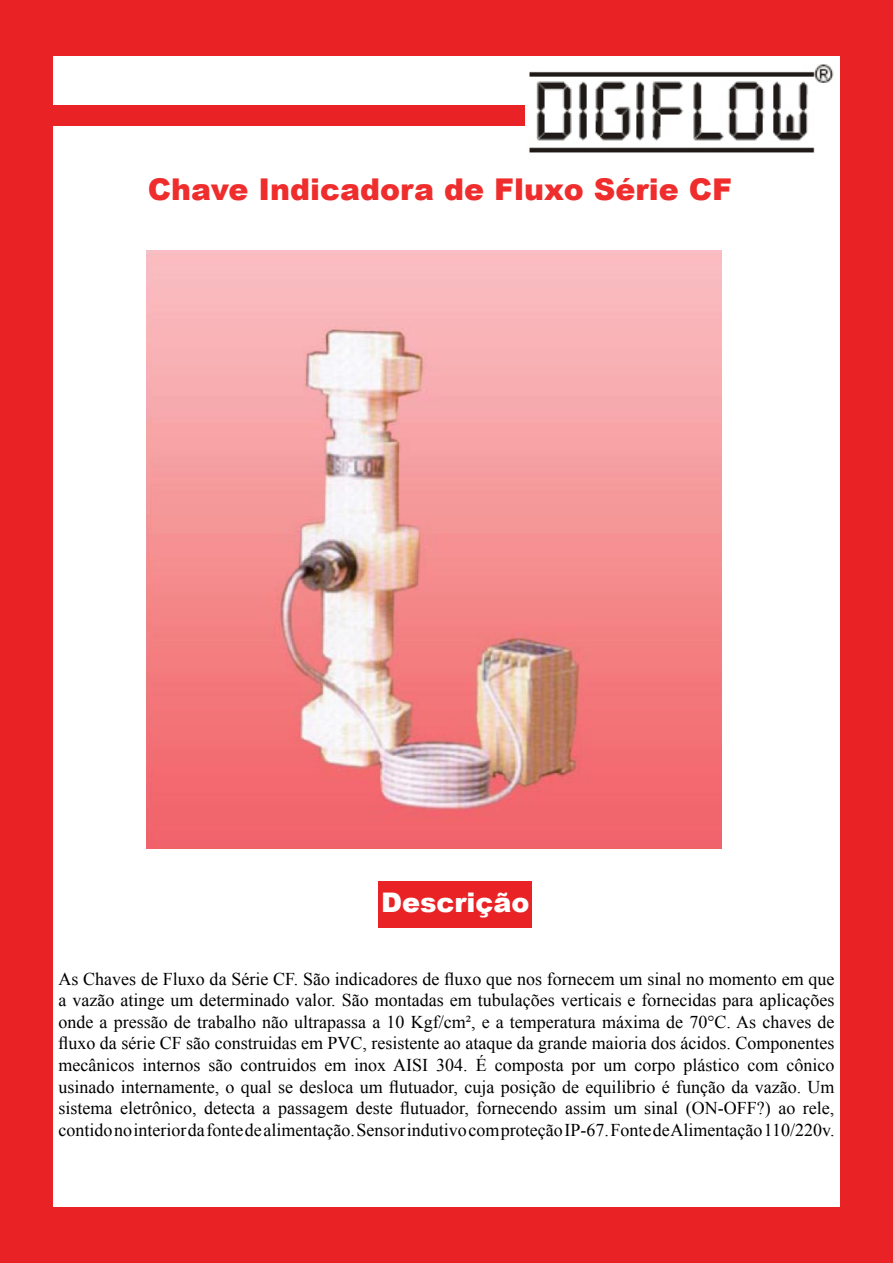
<style>
.page{position:relative;width:893px;height:1263px;background:#fff}
.page>*{position:absolute;margin:0;border:0;box-sizing:border-box;transform-origin:0 0}
.t1{font:900 30px "Arial";color:#ee2d2c}
.t2{font:900 27px "Arial";color:#fff}
.t3{font:18px/21.6px "Times New Roman";color:#000;text-align:justify}
</style>
<div class="page">
<div style="left:0;top:0;width:893px;height:55px;background:#e92325"></div>
<div style="left:0;top:1208px;width:893px;height:55px;background:#e92325"></div>
<div style="left:0;top:0;width:52px;height:1263px;background:#e92325"></div>
<div style="left:841px;top:0;width:52px;height:1263px;background:#e92325"></div>
<div style="left:0;top:106px;width:526px;height:20px;background:#e92325"></div>
<img style="left:525px;top:64px;width:309px;height:89px">
<img style="left:146px;top:250px;width:575px;height:598px">
<div style="left:379px;top:881px;width:153px;height:47px;background:#e92325"></div>
<h1 class="t1" style="left:148px;top:167px;width:586px">Chave Indicadora de Fluxo Série CF</h1>
<h2 class="t2" style="left:381px;top:883px;width:150px">Descrição</h2>
<p class="t3" style="left:58px;top:967px;width:777px">As Chaves de Fluxo da Série CF. São indicadores de fluxo que nos fornecem um sinal no momento em que a vazão atinge um determinado valor. São montadas em tubulações verticais e fornecidas para aplicações onde a pressão de trabalho não ultrapassa a 10 Kgf/cm², e a temperatura máxima de 70°C. As chaves de fluxo da série CF são construidas em PVC, resistente ao ataque da grande maioria dos ácidos. Componentes mecânicos internos são contruidos em inox AISI 304. É composta por um corpo plástico com cônico usinado internamente, o qual se desloca um flutuador, cuja posição de equilibrio é função da vazão. Um sistema eletrônico, detecta a passagem deste flutuador, fornecendo assim um sinal (ON-OFF?) ao rele, contido no interior da fonte de alimentação. Sensor indutivo com proteção IP-67. Fonte de Alimentação 110/220v.</p>
</div>
